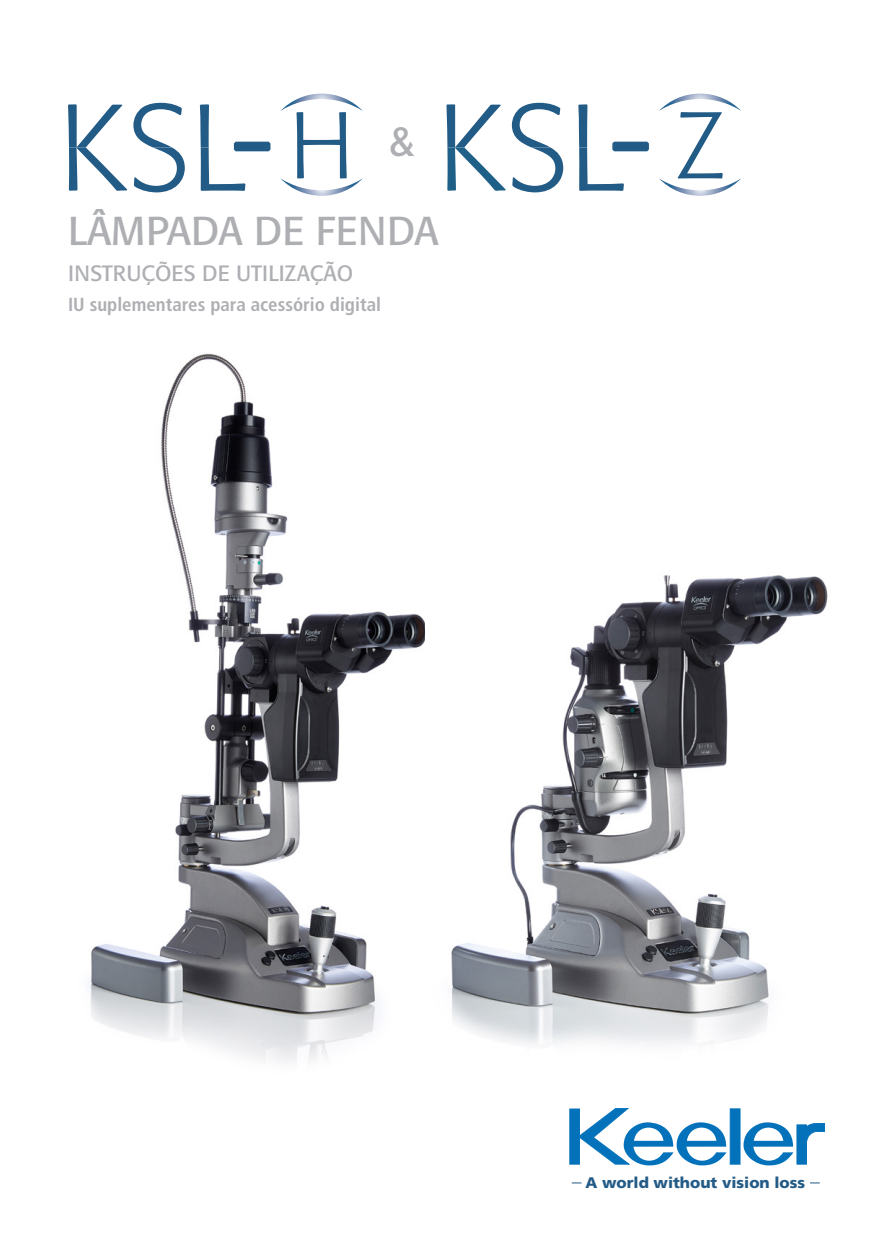
<style>
.page{position:relative;width:893px;height:1259px;background:#fff}
.page>*{position:absolute;margin:0;border:0;box-sizing:border-box;transform-origin:0 0}
.t1{font:42px "Formata BQ";color:#aeafb3}
.t2{font:39.9px "Formata BQ";color:#aeafb3}
.Sub_Title{font:21.9px "Formata BQ";color:#aeafb3}
.Series{font:700 condensed 18.9px "Frutiger LT Pro";color:#aeafb3}
.t3{font:900 15.3px "Frutiger";color:#235b87}
</style>
<div class="page">
<img style="left:87px;top:353px;width:338px;height:708px">
<img style="left:451px;top:575px;width:377px;height:567px">
<svg style="left:570px;top:1108px;width:156px;height:57px"></svg>
<div style="left:730px;top:1109px;width:10px;height:55px;background:#0372bb;border:1px solid #0573bb"></div>
<svg style="left:743px;top:1122px;width:82px;height:43px"></svg>
<div style="left:234px;top:142px;width:36px;height:9px;background:#235b87;border-radius:2px"></div>
<svg style="left:68px;top:104px;width:59px;height:87px"></svg>
<svg style="left:133px;top:103px;width:52px;height:89px"></svg>
<svg style="left:200px;top:104px;width:45px;height:87px"></svg>
<svg style="left:280px;top:94px;width:83px;height:102px"></svg>
<div style="left:612px;top:142px;width:37px;height:9px;background:#235b87;border-radius:2px"></div>
<svg style="left:446px;top:104px;width:60px;height:87px"></svg>
<svg style="left:512px;top:103px;width:51px;height:89px"></svg>
<svg style="left:578px;top:104px;width:46px;height:87px"></svg>
<svg style="left:659px;top:94px;width:82px;height:102px"></svg>
<p class="t1" style="left:389px;top:115px;width:27px">&amp;</p>
<p class="t2" style="left:68px;top:206px;width:372px">LÂMPADA DE FENDA</p>
<p class="Sub_Title" style="left:68px;top:260px;width:287px">INSTRUÇÕES DE UTILIZAÇÃO</p>
<p class="Series" style="left:68px;top:294px;width:315px">IU suplementares para acessório digital</p>
<p class="t3" style="left:585px;top:1173px;width:221px">A world without vision loss</p>
</div>
